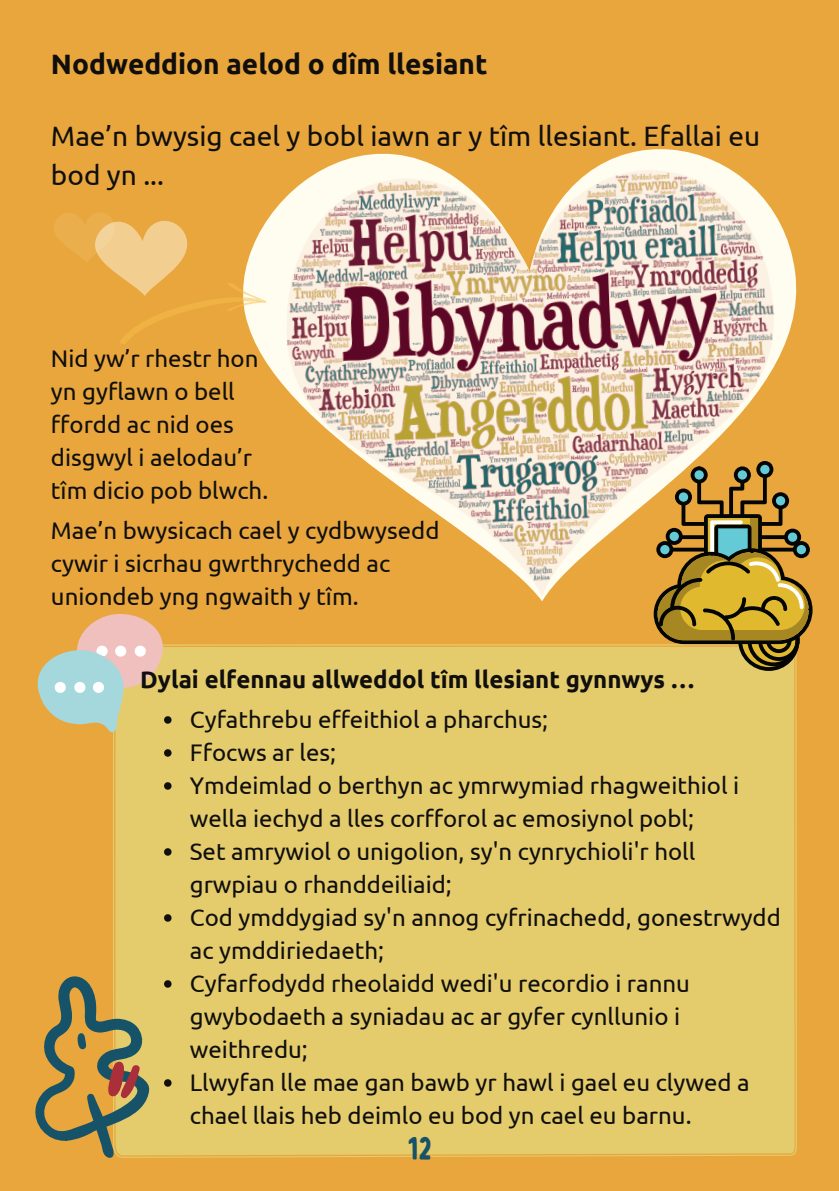
<style>
.page{position:relative;width:839px;height:1191px;background:#fff}
.page>*{position:absolute;margin:0;border:0;box-sizing:border-box;transform-origin:0 0}
.t1{font:32px "Bobby Jones Soft";color:#165368}
.t2{font:28px/39px "Ubuntu";color:#100f0d}
.t3{font:700 28px "Ubuntu";color:#100f0d}
.t4{font:24px/33px "Ubuntu";color:#100f0d}
.t5{font:700 24px "Ubuntu";color:#100f0d}
</style>
<div class="page">
<div style="left:0;top:0;width:838px;height:1191px;background:#e8a63d"></div>
<div style="left:113px;top:644px;width:684px;height:514px;background:#e4cc6d"></div>
<svg style="left:35px;top:974px;width:115px;height:184px"></svg>
<svg style="left:653px;top:530px;width:159px;height:141px"></svg>
<svg style="left:54px;top:212px;width:213px;height:139px"></svg>
<img style="left:267px;top:152px;width:531px;height:467px">
<svg style="left:37px;top:613px;width:134px;height:120px"></svg>
<svg style="left:164px;top:749px;width:7px;height:8px"></svg>
<svg style="left:164px;top:782px;width:7px;height:8px"></svg>
<svg style="left:164px;top:848px;width:7px;height:8px"></svg>
<svg style="left:164px;top:914px;width:7px;height:8px"></svg>
<svg style="left:164px;top:980px;width:7px;height:8px"></svg>
<svg style="left:164px;top:1079px;width:7px;height:8px"></svg>
<p class="t3" style="left:51px;top:48px;width:438px">Nodweddion aelod o dîm llesiant</p>
<p class="t2" style="left:51px;top:116px;width:710px">Mae’n bwysig cael y bobl iawn ar y tîm llesiant. Efallai eu bod yn ...</p>
<p class="t4" style="left:51px;top:342px;width:219px">Nid yw’r rhestr hon yn gyflawn o bell ffordd ac nid oes disgwyl i aelodau’r tîm dicio pob blwch.</p>
<p class="t4" style="left:51px;top:514px;width:390px">Mae’n bwysicach cael y cydbwysedd cywir i sicrhau gwrthrychedd ac uniondeb yng ngwaith y tîm.</p>
<p class="t5" style="left:140px;top:666px;width:556px">Dylai elfennau allweddol tîm llesiant gynnwys …</p>
<p class="t4" style="left:190px;top:703px;width:592px">Cyfathrebu effeithiol a pharchus;<br>Ffocws ar les;<br>Ymdeimlad o berthyn ac ymrwymiad rhagweithiol i wella iechyd a lles corfforol ac emosiynol pobl;<br>Set amrywiol o unigolion, sy'n cynrychioli'r holl grwpiau o rhanddeiliaid;<br>Cod ymddygiad sy'n annog cyfrinachedd, gonestrwydd ac ymddiriedaeth;<br>Cyfarfodydd rheolaidd wedi'u recordio i rannu gwybodaeth a syniadau ac ar gyfer cynllunio i weithredu;<br>Llwyfan lle mae gan bawb yr hawl i gael eu clywed a chael llais heb deimlo eu bod yn cael eu barnu.</p>
<h1 class="t1" style="left:407px;top:1128px;width:26px">12</h1>
</div>
